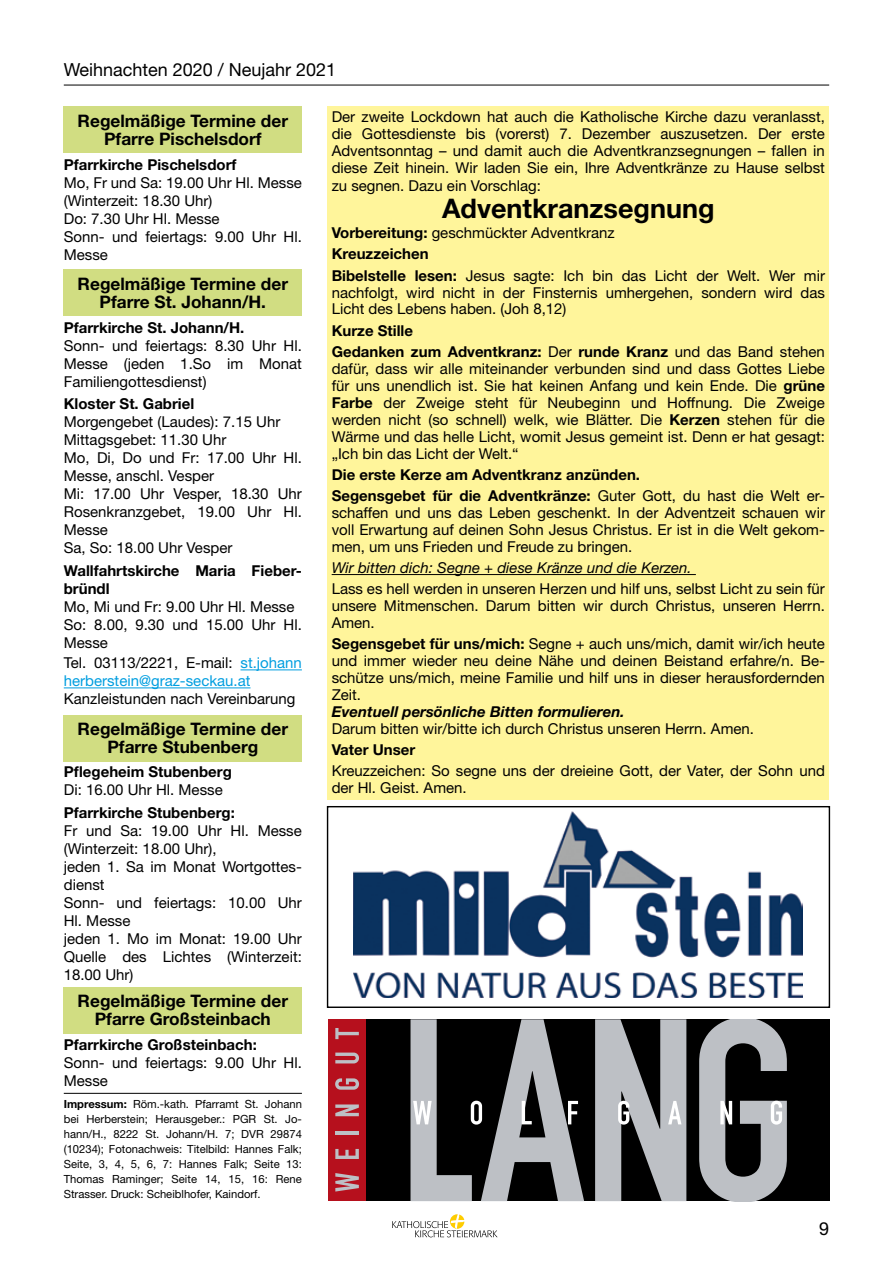
<style>
.page{position:relative;width:893px;height:1263px;background:#fff}
.page>*{position:absolute;margin:0;border:0;box-sizing:border-box;transform-origin:0 0}
.t1{font:700 27px "Helvetica Neue";color:#000}
.t2{font:18px "Helvetica Neue";color:#000}
.t3{font:700 17.25px/18px "Helvetica Neue";color:#000;text-align:center}
.t4{font:15px/18px "Helvetica Neue";color:#000}
.t5{font:700 15px/21.1px "Helvetica Neue";color:#000}
.t6{font:15px/18px "Helvetica Neue";color:#009ee0}
.t7{font:italic 15px "Helvetica Neue";color:#000}
.t8{font:italic 700 15px "Helvetica Neue";color:#000}
.t9{font:11.25px/15px "Helvetica Neue";color:#000;text-align:justify}
.s1{color:#000}
.s2{font-weight:700}
.s3{font-weight:400}
</style>
<div class="page">
<hr style="left:64px;top:85px;width:765px;height:1px;background:#000">
<svg style="left:392px;top:1214px;width:105px;height:23px"></svg>
<div style="left:327px;top:106px;width:502px;height:693px;background:#fff59b"></div>
<hr style="left:240px;top:669px;width:62px;height:1px;background:#009ee0">
<hr style="left:64px;top:687px;width:186px;height:1px;background:#009ee0">
<hr style="left:64px;top:1093px;width:238px;height:1px;background:#000">
<div style="left:64px;top:106px;width:238px;height:47px;background:#d1dd82"></div>
<div style="left:64px;top:715px;width:238px;height:46px;background:#d1dd82"></div>
<div style="left:64px;top:269px;width:238px;height:47px;background:#d1dd82"></div>
<div style="left:64px;top:987px;width:238px;height:46px;background:#d1dd82"></div>
<div style="left:328px;top:1019px;width:501px;height:182px;background:#000"></div>
<div style="left:328px;top:1019px;width:38px;height:182px;background:#b6101d"></div>
<svg style="left:410px;top:1019px;width:174px;height:182px"></svg>
<svg style="left:595px;top:1019px;width:91px;height:182px"></svg>
<svg style="left:699px;top:1019px;width:88px;height:182px"></svg>
<svg style="left:335px;top:1173px;width:24px;height:18px"></svg>
<svg style="left:335px;top:1149px;width:24px;height:10px"></svg>
<hr style="left:335px;top:1131px;width:24px;height:4px;background:#bdc0c5">
<svg style="left:335px;top:1104px;width:24px;height:12px"></svg>
<svg style="left:335px;top:1078px;width:24px;height:12px"></svg>
<svg style="left:335px;top:1052px;width:24px;height:11px"></svg>
<svg style="left:335px;top:1028px;width:24px;height:11px"></svg>
<div style="left:327px;top:806px;width:503px;height:202px;border:1px solid #000"></div>
<img style="left:354px;top:812px;width:449px;height:185px">
<hr style="left:332px;top:574px;width:364px;height:1px;background:#000">
<p class="t2" style="left:64px;top:59px;width:274px">Weihnachten 2020 / Neujahr 2021</p>
<p class="t3" style="left:78px;top:111px;width:212px">Regelmäßige Termine der<br>Pfarre Pischelsdorf</p>
<p class="t5" style="left:64px;top:154px;width:174px">Pfarrkirche Pischelsdorf</p>
<p class="t4" style="left:64px;top:174px;width:240px">Mo, Fr und Sa: 19.00 Uhr Hl. Messe (Winterzeit: 18.30 Uhr)<br>Do: 7.30 Uhr Hl. Messe<br>Sonn- und feiertags: 9.00 Uhr Hl.<br>Messe</p>
<p class="t3" style="left:78px;top:274px;width:212px">Regelmäßige Termine der<br>Pfarre St. Johann/H.</p>
<p class="t5" style="left:64px;top:317px;width:182px">Pfarrkirche St. Johann/H.</p>
<p class="t4" style="left:64px;top:336px;width:240px;text-align:justify">Sonn- und feiertags: 8.30 Uhr Hl.<br>Messe (jeden 1.So im Monat Familiengottesdienst)</p>
<p class="t5" style="left:64px;top:393px;width:132px">Kloster St. Gabriel</p>
<p class="t4" style="left:64px;top:413px;width:240px">Morgengebet (Laudes): 7.15 Uhr<br>Mittagsgebet: 11.30 Uhr<br>Mo, Di, Do und Fr: 17.00 Uhr Hl.<br>Messe, anschl. Vesper<br>Mi: 17.00 Uhr Vesper, 18.30 Uhr<br>Rosenkranzgebet, 19.00 Uhr Hl.<br>Messe<br>Sa, So: 18.00 Uhr Vesper</p>
<p class="t5" style="left:64px;top:561px;width:240px;line-height:18px">Wallfahrtskirche Maria Fieber&shy;bründl</p>
<p class="t4" style="left:64px;top:597px;width:240px">Mo, Mi und Fr: 9.00 Uhr Hl. Messe<br>So: 8.00, 9.30 und 15.00 Uhr Hl.<br>Messe</p>
<p class="t6" style="left:64px;top:654px;width:240px"><span class="s1">Tel. 03113/2221, E-mail:</span> st.johann herberstein@graz-seckau.at</p>
<p class="t4" style="left:64px;top:690px;width:233px">Kanzleistunden nach Vereinbarung</p>
<p class="t3" style="left:78px;top:719px;width:212px">Regelmäßige Termine der<br>Pfarre Stubenberg</p>
<p class="t5" style="left:64px;top:761px;width:170px">Pflegeheim Stubenberg</p>
<p class="t4" style="left:64px;top:781px;width:160px">Di: 16.00 Uhr Hl. Messe</p>
<p class="t5" style="left:64px;top:801px;width:173px">Pfarrkirche Stubenberg:</p>
<p class="t4" style="left:64px;top:821px;width:240px">Fr und Sa: 19.00 Uhr Hl. Messe (Winterzeit: 18.00 Uhr),<br>jeden 1. Sa im Monat Wortgottes&shy;dienst<br>Sonn- und feiertags: 10.00 Uhr<br>Hl. Messe<br>jeden 1. Mo im Monat: 19.00 Uhr<br>Quelle des Lichtes (Winterzeit:<br>18.00 Uhr)</p>
<p class="t3" style="left:78px;top:991px;width:212px">Regelmäßige Termine der<br>Pfarre Großsteinbach</p>
<p class="t5" style="left:64px;top:1034px;width:195px">Pfarrkirche Großsteinbach:</p>
<p class="t4" style="left:64px;top:1054px;width:240px">Sonn- und feiertags: 9.00 Uhr Hl.<br>Messe</p>
<p class="t9" style="left:64px;top:1097px;width:240px"><span class="s2">Impressum:</span> Röm.-kath. Pfarramt St. Johann bei Herberstein; Herausgeber.: PGR St. Jo&shy;hann/H., 8222 St. Johann/H. 7; DVR 29874 (10234); Fotonachweis: Titelbild: Hannes Falk; Seite, 3, 4, 5, 6, 7: Hannes Falk; Seite 13:<br>Thomas Raminger; Seite 14, 15, 16: Rene Strasser. Druck: Scheiblhofer, Kaindorf.</p>
<p class="t4" style="left:332px;top:108px;width:495px;line-height:17.2px;text-align:justify">Der zweite Lockdown hat auch die Katholische Kirche dazu veranlasst, die Gottesdienste bis (vorerst) 7. Dezember auszusetzen. Der erste Adventsonntag – und damit auch die Adventkranzsegnungen – fallen in diese Zeit hinein. Wir laden Sie ein, Ihre Adventkränze zu Hause selbst zu segnen. Dazu ein Vorschlag:</p>
<h1 class="t1" style="left:442px;top:192px;width:274px">Adventkranzsegnung</h1>
<p class="t4" style="left:332px;top:222px;width:495px;line-height:21.1px"><span class="s2">Vorbereitung:</span> geschmückter Adventkranz<br><span class="s2">Kreuzzeichen<br>Bibelstelle lesen:</span> Jesus sagte: Ich bin das Licht der Welt. Wer mir</p>
<p class="t4" style="left:332px;top:283px;width:495px;line-height:17px">nachfolgt, wird nicht in der Finsternis umhergehen, sondern wird das<br>Licht des Lebens haben. (Joh 8,12)</p>
<p class="t5" style="left:332px;top:319px;width:495px">Kurze Stille<br>Gedanken zum Adventkranz: <span class="s3">Der</span> runde Kranz <span class="s3">und das Band stehen</span></p>
<p class="t4" style="left:332px;top:360px;width:495px;line-height:17px;text-align:justify">dafür, dass wir alle miteinander verbunden sind und dass Gottes Liebe für uns unendlich ist. Sie hat keinen Anfang und kein Ende. Die <span class="s2">grüne Farbe</span> der Zweige steht für Neubeginn und Hoffnung. Die Zweige werden nicht (so schnell) welk, wie Blätter. Die <span class="s2">Kerzen</span> stehen für die Wärme und das helle Licht, womit Jesus gemeint ist. Denn er hat gesagt: „Ich bin das Licht der Welt.“</p>
<p class="t5" style="left:332px;top:463px;width:495px">Die erste Kerze am Adventkranz anzünden.<br>Segensgebet für die Adventkränze: <span class="s3">Guter Gott, du hast die Welt er-</span></p>
<p class="t4" style="left:332px;top:504px;width:495px;line-height:17px;text-align:justify">schaffen und uns das Leben geschenkt. In der Adventzeit schauen wir voll Erwartung auf deinen Sohn Jesus Christus. Er ist in die Welt gekom&shy;men, um uns Frieden und Freude zu bringen.</p>
<p class="t7" style="left:332px;top:559px;width:361px">Wir bitten dich: Segne + diese Kränze und die Kerzen.</p>
<p class="t4" style="left:332px;top:580px;width:495px;line-height:17px;text-align:justify">Lass es hell werden in unseren Herzen und hilf uns, selbst Licht zu sein für unsere Mitmenschen. Darum bitten wir durch Christus, unseren Herrn.<br>Amen.</p>
<p class="t4" style="left:332px;top:635px;width:495px;line-height:17px;text-align:justify"><span class="s2">Segensgebet für uns/mich:</span> Segne + auch uns/mich, damit wir/ich heute und immer wieder neu deine Nähe und deinen Beistand erfahre/n. Be&shy;schütze uns/mich, meine Familie und hilf uns in dieser herausfordernden Zeit.</p>
<p class="t8" style="left:332px;top:702px;width:295px">Eventuell persönliche Bitten formulieren.</p>
<p class="t4" style="left:332px;top:719px;width:424px">Darum bitten wir/bitte ich durch Christus unseren Herrn. Amen.</p>
<p class="t5" style="left:332px;top:739px;width:85px">Vater Unser</p>
<p class="t4" style="left:332px;top:762px;width:495px;line-height:17px">Kreuzzeichen: So segne uns der dreieine Gott, der Vater, der Sohn und der Hl. Geist. Amen.</p>
<p class="t2" style="left:819px;top:1217px;width:12px">9</p>
</div>
